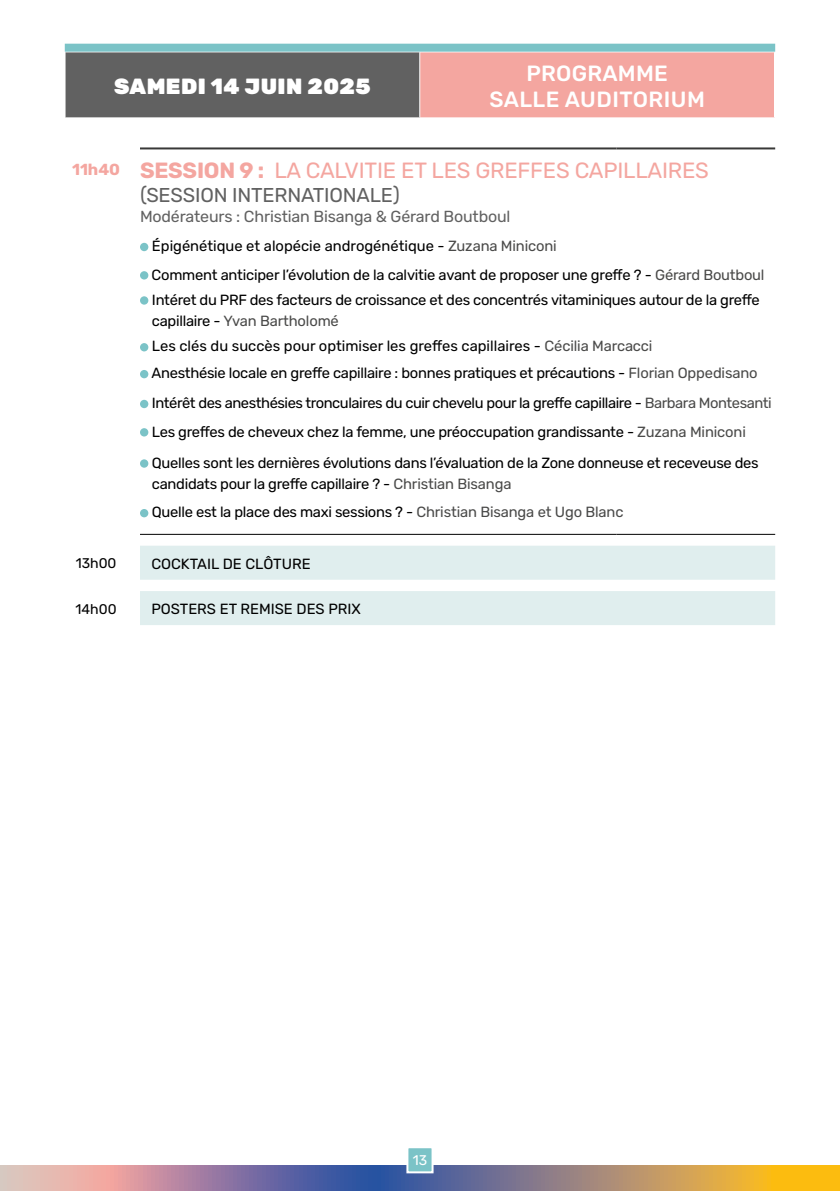
<style>
.page{position:relative;width:840px;height:1191px;background:#fff}
.page>*{position:absolute;margin:0;border:0;box-sizing:border-box;transform-origin:0 0}
.t1{font:22px "Rubik";letter-spacing:-.01em;color:#f4a6a0}
.t2{font:500 22px/26px "Rubik";letter-spacing:.01em;color:#fff;text-align:center}
.t3{font:900 22px "Rubik";letter-spacing:.02em;color:#fff}
.t4{font:20px "Rubik";letter-spacing:-.01em;color:#616161}
.t5{font:16px "Rubik";letter-spacing:-.01em;color:#616161}
.t6{font:14.8px/28.4px "Rubik";letter-spacing:-.02em;color:#000}
.t7{font:14.8px "Rubik";color:#000}
.t8{font:14px "Rubik";color:#000}
.t9{font:14px "Rubik";color:#fff}
.s1{font-weight:700;font-size:16px}
.s2{font-weight:700}
.s3{color:#4a4a49}
</style>
<div class="page">
<svg style="left:140px;top:546px;width:634px;height:79px;background:#e4f0f0"></svg>
<hr style="left:140px;top:147px;width:476px;height:2px;background:#393938">
<hr style="left:616px;top:147px;width:158px;height:2px;background:#393938">
<hr style="left:140px;top:534px;width:476px;height:1px;background:#000">
<hr style="left:616px;top:534px;width:158px;height:1px;background:#000">
<div style="left:140px;top:243px;width:8px;height:8px;background:#7bc3c7;border-radius:50%"></div>
<div style="left:140px;top:271px;width:8px;height:8px;background:#7bc3c7;border-radius:50%"></div>
<div style="left:140px;top:296px;width:8px;height:9px;background:#7bc3c7;border-radius:50%"></div>
<div style="left:140px;top:343px;width:8px;height:8px;background:#7bc3c7;border-radius:50%"></div>
<div style="left:140px;top:370px;width:8px;height:8px;background:#7bc3c7;border-radius:50%"></div>
<div style="left:140px;top:400px;width:8px;height:8px;background:#7bc3c7;border-radius:50%"></div>
<div style="left:140px;top:428px;width:8px;height:8px;background:#7bc3c7;border-radius:50%"></div>
<div style="left:140px;top:459px;width:8px;height:9px;background:#7bc3c7;border-radius:50%"></div>
<div style="left:140px;top:509px;width:8px;height:8px;background:#7bc3c7;border-radius:50%"></div>
<div style="left:65px;top:52px;width:354px;height:66px;background:#616161"></div>
<div style="left:419px;top:52px;width:355px;height:66px;background:#f4a6a0"></div>
<hr style="left:65px;top:52px;width:354px;height:1px;background:#fff">
<hr style="left:65px;top:52px;width:1px;height:66px;background:#fff">
<hr style="left:419px;top:52px;width:355px;height:1px;background:#fff">
<hr style="left:419px;top:52px;width:1px;height:66px;background:#fff">
<hr style="left:773px;top:52px;width:1px;height:66px;background:#fff">
<hr style="left:65px;top:117px;width:354px;height:1px;background:#fff">
<hr style="left:419px;top:117px;width:355px;height:1px;background:#fff">
<div style="left:65px;top:44px;width:709px;height:8px;background:#7bc3c7"></div>
<svg style="left:0;top:1165px;width:839px;height:26px;background:#a48a83"></svg>
<svg style="left:839px;top:1165px;width:1px;height:26px"></svg>
<div style="left:407px;top:1147px;width:25px;height:25px;background:#7bc3c7"></div>
<div style="left:406px;top:1146px;width:27px;height:27px;border:2px solid #fff"></div>
<h1 class="t3" style="left:114px;top:73px;width:258px">SAMEDI 14 JUIN 2025</h1>
<h1 class="t2" style="left:489px;top:60px;width:217px">PROGRAMME<br>SALLE AUDITORIUM</h1>
<h1 class="t1" style="left:72px;top:157px;width:638px"><span class="s1">11h40</span> <span class="s2">SESSION 9 :</span> LA CALVITIE ET LES GREFFES CAPILLAIRES</h1>
<h2 class="t4" style="left:140px;top:183px;width:261px">(SESSION INTERNATIONALE)</h2>
<p class="t5" style="left:140px;top:207px;width:372px">Modérateurs : Christian Bisanga &amp; Gérard Boutboul</p>
<p class="t6" style="left:151px;top:232px;width:614px">Épigénétique et alopécie androgénétique - <span class="s3">Zuzana Miniconi<br></span>Comment anticiper l’évolution de la calvitie avant de proposer une greffe ? - <span class="s3">Gérard Boutboul</span></p>
<p class="t6" style="left:152px;top:289px;width:609px;line-height:21.6px">Intéret du PRF des facteurs de croissance et des concentrés vitaminiques autour de la greffe capillaire - <span class="s3">Yvan Bartholomé</span></p>
<p class="t6" style="left:151px;top:333px;width:607px;line-height:26.8px">Les clés du succès pour optimiser les greffes capillaires - <span class="s3">Cécilia Marcacci<br></span>Anesthésie locale en greffe capillaire : bonnes pratiques et précautions - <span class="s3">Florian Oppedisano</span></p>
<p class="t6" style="left:152px;top:389px;width:621px">Intérêt des anesthésies tronculaires du cuir chevelu pour la greffe capillaire - <span class="s3">Barbara Montesanti<br></span>Les greffes de cheveux chez la femme, une préoccupation grandissante - <span class="s3">Zuzana Miniconi</span></p>
<p class="t6" style="left:152px;top:452px;width:608px;line-height:21.6px">Quelles sont les dernières évolutions dans l’évaluation de la Zone donneuse et receveuse des candidats pour la greffe capillaire ? - <span class="s3">Christian Bisanga</span></p>
<p class="t6" style="left:152px;top:498px;width:473px">Quelle est la place des maxi sessions ? - <span class="s3">Christian Bisanga et Ugo Blanc</span></p>
<p class="t8" style="left:76px;top:555px;width:42px">13h00</p>
<p class="t7" style="left:151px;top:555px;width:161px">COCKTAIL DE CLÔTURE</p>
<p class="t8" style="left:76px;top:601px;width:42px">14h00</p>
<p class="t7" style="left:151px;top:600px;width:211px">POSTERS ET REMISE DES PRIX</p>
<p class="t9" style="left:412px;top:1152px;width:16px">13</p>
</div>
